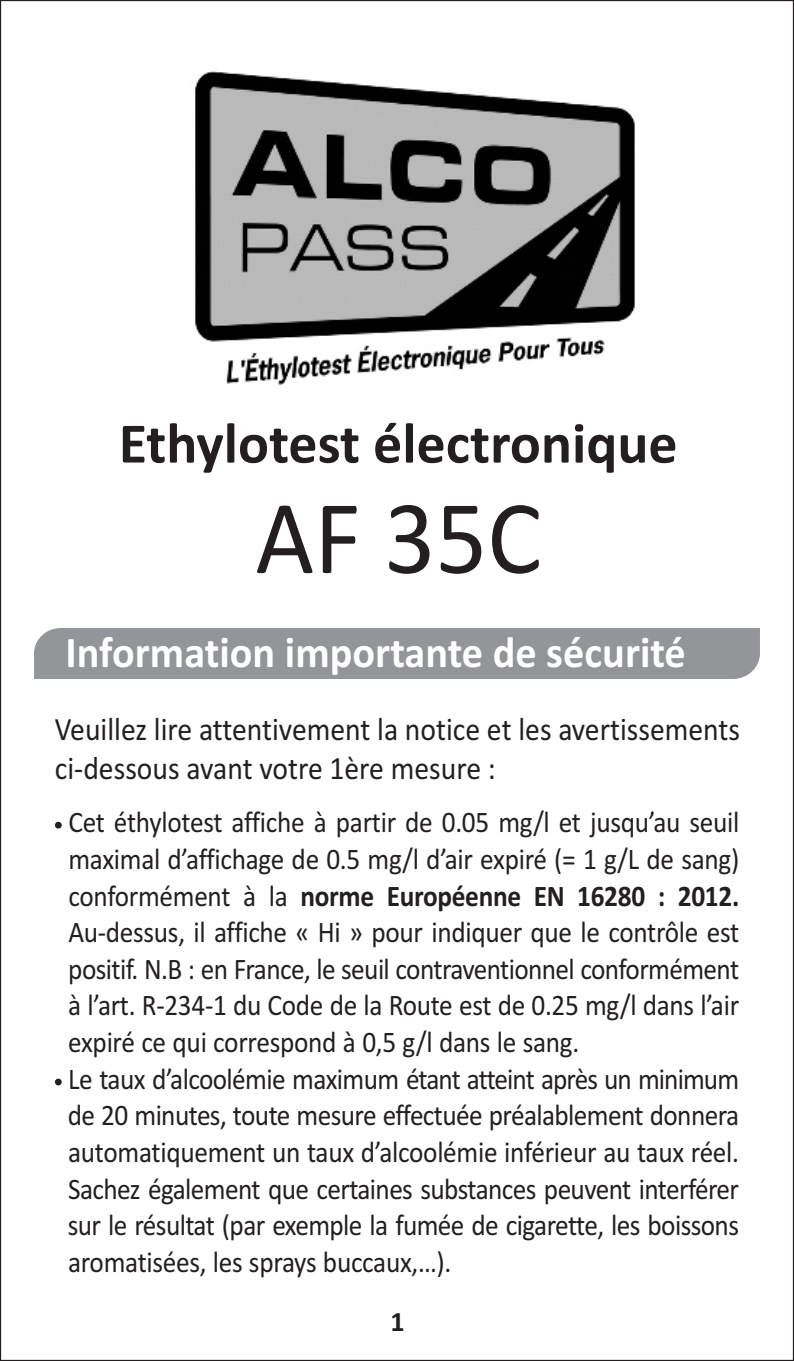
<style>
.page{position:relative;width:794px;height:1361px;background:#fff}
.page>*{position:absolute;margin:0;border:0;box-sizing:border-box;transform-origin:0 0}
.t1{font:106px "Calibri";color:#231f20;scale:.96 1}
.t2{font:700 58px "Calibri";color:#231f20}
.t3{font:700 44px "Calibri";color:#fff;scale:.96 1}
.t4{font:32.8px/40px "Calibri";color:#231f20;scale:.91 1}
.t5{font:30px/36.8px "Calibri";letter-spacing:-.02em;color:#231f20;scale:.91 1}
.t6{font:700 28px "Calibri";color:#231f20}
.s1{font-weight:700}
</style>
<div class="page">
<div style="left:34px;top:628px;width:726px;height:51px;background:#939598"></div>
<div style="left:55px;top:822px;width:7px;height:6px;background:#231f20;border-radius:50%"></div>
<div style="left:55px;top:1078px;width:7px;height:7px;background:#231f20;border-radius:50%"></div>
<img style="left:195px;top:71px;width:440px;height:315px">
<h2 class="t2" style="left:119px;top:419px;width:560px">Ethylotest électronique</h2>
<h1 class="t1" style="left:255px;top:493px;width:300px">AF 35C</h1>
<h3 class="t3" style="left:66px;top:633px;width:647px">Information importante de sécurité</h3>
<p class="t4" style="left:55px;top:711px;width:754px">Veuillez lire attentivement la notice et les avertissements ci-dessous avant votre 1ère mesure :</p>
<p class="t5" style="left:68px;top:806px;width:739px">Cet éthylotest affiche à partir de 0.05 mg/l et jusqu’au seuil maximal d’affichage de 0.5 mg/l d’air expiré (= 1 g/L de sang) conformément à la <span class="s1">norme Européenne EN 16280 : 2012.<br></span>Au-dessus, il affiche « Hi » pour indiquer que le contrôle est positif. N.B : en France, le seuil contraventionnel conformément à l’art. R-234-1 du Code de la Route est de 0.25 mg/l dans l’air expiré ce qui correspond à 0,5 g/l dans le sang.<br>Le taux d’alcoolémie maximum étant atteint après un minimum de 20 minutes, toute mesure effectuée préalablement donnera automatiquement un taux d’alcoolémie inférieur au taux réel.<br>Sachez également que certaines substances peuvent interférer sur le résultat (par exemple la fumée de cigarette, les boissons aromatisées, les sprays buccaux,…).</p>
<p class="t6" style="left:390px;top:1309px;width:16px">1</p>
</div>
